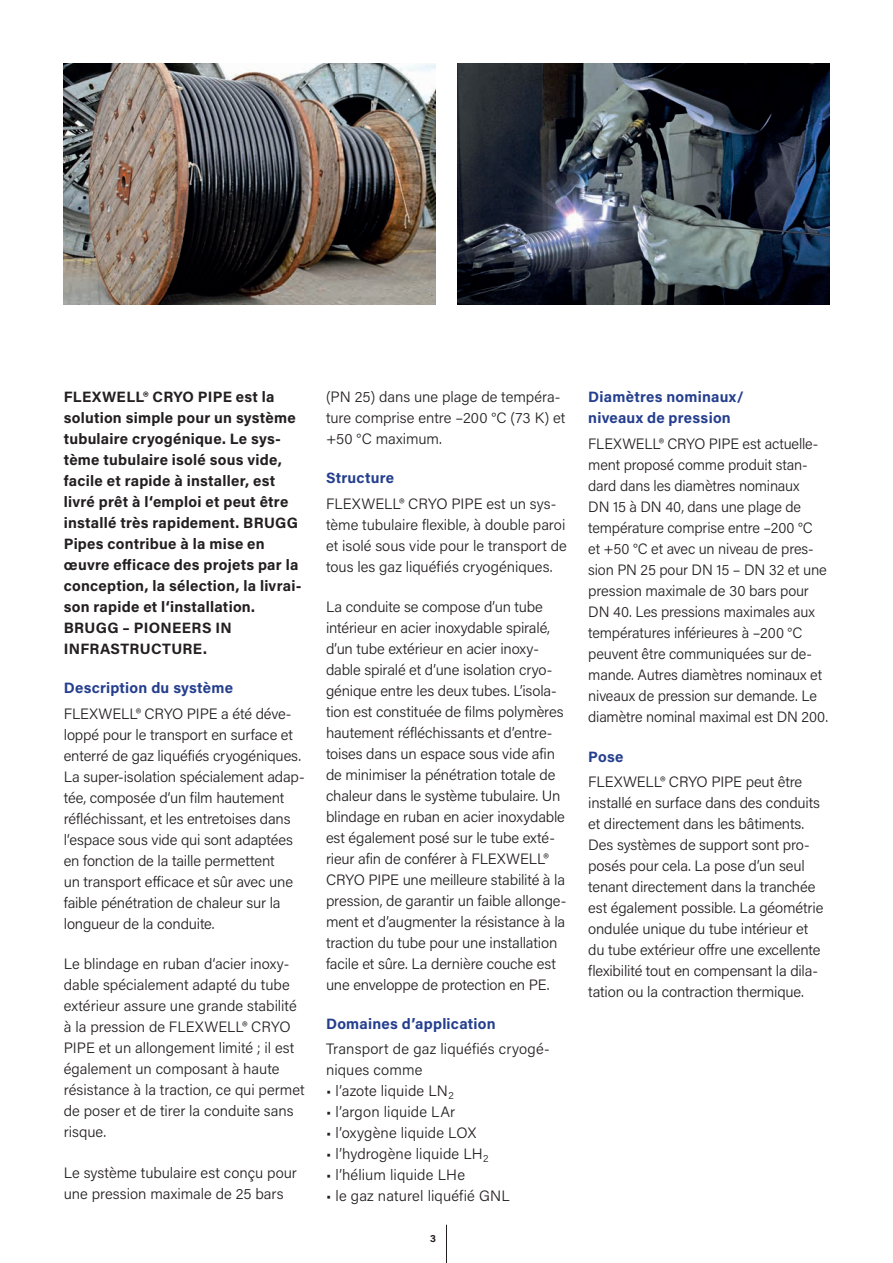
<style>
.page{position:relative;width:893px;height:1263px;background:#fff}
.page>*{position:absolute;margin:0;border:0;box-sizing:border-box;transform-origin:0 0}
.t1{font:300 15px/21px "Acumin Pro";letter-spacing:-.01em;color:#231f20}
.t2{font:700 15px/21px "Acumin Pro";letter-spacing:.015em;color:#231f20}
.t3{font:300 15px/21px "Acumin Pro";letter-spacing:.01em;color:#231f20}
.t4{font:700 15px/21px "Acumin Pro";letter-spacing:.015em;color:#253f8e}
.t5{font:700 10.5px "Acumin Pro";color:#231f20}
</style>
<div class="page">
<hr style="left:446px;top:1225px;width:1px;height:38px;background:#231f20">
<img style="left:457px;top:64px;width:372px;height:241px">
<img style="left:64px;top:64px;width:372px;height:241px">
<p class="t2" style="left:64px;top:386px;width:239px">FLEXWELL® CRYO PIPE est la solution simple pour un système tubulaire cryogénique. Le sys&shy;tème tubulaire isolé sous vide, facile et rapide à installer, est livré prêt à l‘emploi et peut être installé très rapidement. BRUGG<br>Pipes contribue à la mise en œuvre efficace des projets par la conception, la sélection, la livrai&shy;son rapide et l‘installation.<br>BRUGG – PIONEERS IN<br>INFRASTRUCTURE.</p>
<p class="t4" style="left:64px;top:677px;width:171px">Description du système</p>
<p class="t1" style="left:64px;top:702px;width:242px">FLEXWELL® CRYO PIPE a été déve&shy;loppé pour le transport en surface et enterré de gaz liquéfiés cryogéniques.<br>La super-isolation spécialement adap&shy;tée, composée d‘un film hautement réfléchissant, et les entretoises dans l‘espace sous vide qui sont adaptées en fonction de la taille permettent<br>un transport efficace et sûr avec une faible pénétration de chaleur sur la longueur de la conduite.</p>
<p class="t1" style="left:64px;top:953px;width:242px">Le blindage en ruban d‘acier inoxy&shy;dable spécialement adapté du tube extérieur assure une grande stabilité à la pression de FLEXWELL® CRYO<br>PIPE et un allongement limité ; il est également un composant à haute résistance à la traction, ce qui permet de poser et de tirer la conduite sans risque.</p>
<p class="t1" style="left:64px;top:1161px;width:235px">Le système tubulaire est conçu pour une pression maximale de 25 bars</p>
<p class="t1" style="left:326px;top:386px;width:241px">(PN 25) dans une plage de tempéra&shy;ture comprise entre –200 °C (73 K) et +50 °C maximum.</p>
<p class="t4" style="left:326px;top:467px;width:70px">Structure</p>
<p class="t1" style="left:326px;top:492px;width:242px">FLEXWELL® CRYO PIPE est un sys&shy;tème tubulaire flexible, à double paroi et isolé sous vide pour le transport de tous les gaz liquéfiés cryogéniques.</p>
<p class="t1" style="left:326px;top:596px;width:242px">La conduite se compose d’un tube intérieur en acier inoxydable spiralé, d’un tube extérieur en acier inoxy&shy;dable spiralé et d’une isolation cryo&shy;génique entre les deux tubes. L’isola&shy;tion est constituée de films polymères hautement réfléchissants et d’entre&shy;toises dans un espace sous vide afin de minimiser la pénétration totale de chaleur dans le système tubulaire. Un blindage en ruban en acier inoxydable est également posé sur le tube exté&shy;rieur afin de conférer à FLEXWELL® CRYO PIPE une meilleure stabilité à la pression, de garantir un faible allonge&shy;ment et d’augmenter la résistance à la traction du tube pour une installation facile et sûre. La dernière couche est une enveloppe de protection en PE.</p>
<p class="t4" style="left:326px;top:1013px;width:171px">Domaines d’application</p>
<p class="t3" style="left:326px;top:1038px;width:225px">Transport de gaz liquéfiés cryogé&shy;niques comme</p>
<p class="t3" style="left:326px;top:1080px;width:129px">• l’azote liquide LN<sub>2</sub></p>
<p class="t3" style="left:326px;top:1101px;width:131px">• l’argon liquide LAr</p>
<p class="t1" style="left:326px;top:1122px;width:152px">• l’oxygène liquide LOX</p>
<p class="t3" style="left:326px;top:1143px;width:164px">• l’hydrogène liquide LH<sub>2</sub></p>
<p class="t3" style="left:326px;top:1164px;width:141px">• l’hélium liquide LHe</p>
<p class="t3" style="left:326px;top:1185px;width:185px">• le gaz naturel liquéfié GNL</p>
<p class="t5" style="left:430px;top:1231px;width:7px">3</p>
<p class="t4" style="left:588px;top:386px;width:157px">Diamètres nominaux/ niveaux de pression</p>
<p class="t1" style="left:588px;top:432px;width:241px">FLEXWELL® CRYO PIPE est actuelle&shy;ment proposé comme produit stan&shy;dard dans les diamètres nominaux<br>DN 15 à DN 40, dans une plage de température comprise entre –200 °C et +50 °C et avec un niveau de pres&shy;sion PN 25 pour DN 15 – DN 32 et une pression maximale de 30 bars pour DN 40. Les pressions maximales aux températures inférieures à –200 °C peuvent être communiquées sur de&shy;mande. Autres diamètres nominaux et niveaux de pression sur demande. Le diamètre nominal maximal est DN 200.</p>
<p class="t4" style="left:588px;top:746px;width:37px">Pose</p>
<p class="t1" style="left:588px;top:771px;width:237px">FLEXWELL® CRYO PIPE peut être installé en surface dans des conduits et directement dans les bâtiments.<br>Des systèmes de support sont pro&shy;posés pour cela. La pose d’un seul tenant directement dans la tranchée est également possible. La géométrie ondulée unique du tube intérieur et du tube extérieur offre une excellente flexibilité tout en compensant la dila&shy;tation ou la contraction thermique.</p>
</div>
